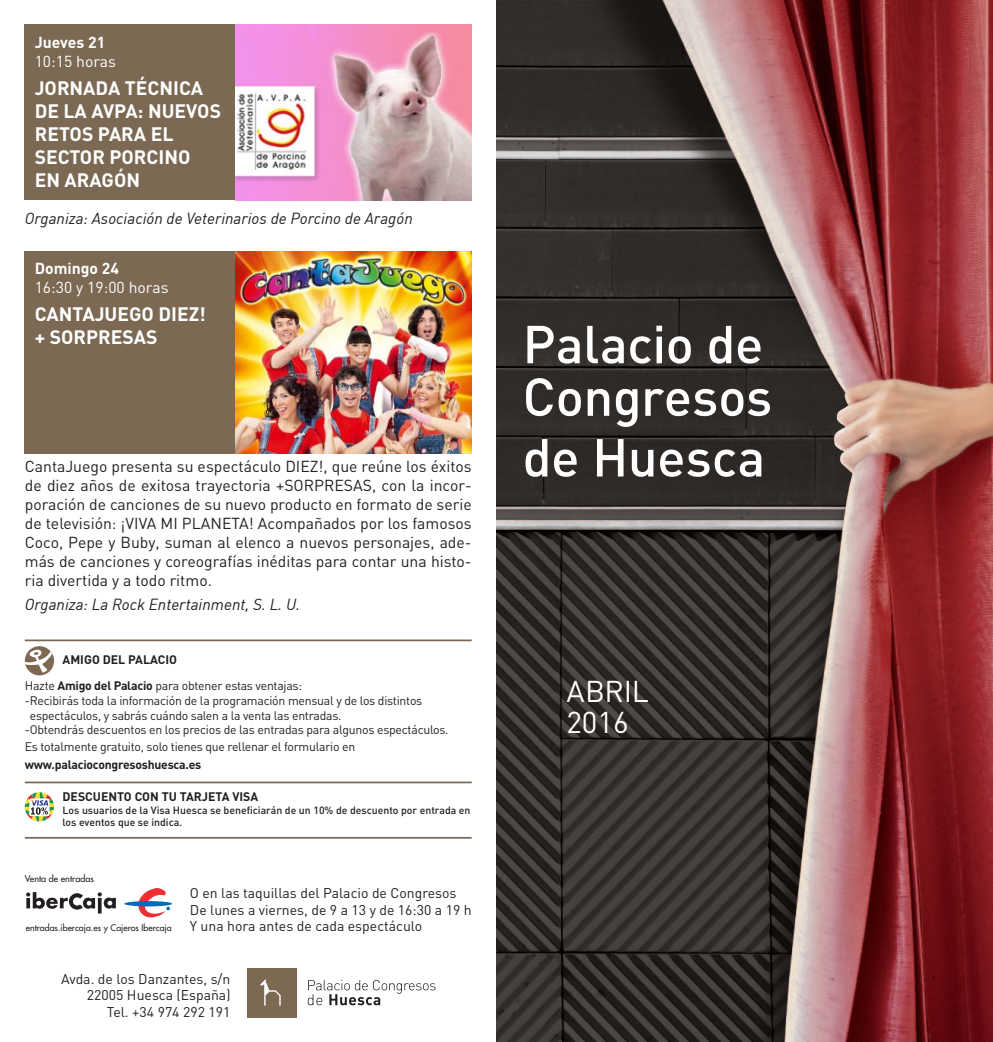
<style>
.page{position:relative;width:993px;height:1042px;background:#fff}
.page>*{position:absolute;margin:0;border:0;box-sizing:border-box;transform-origin:0 0}
.t1{font:500 52.5px/52.5px "DIN";letter-spacing:-.01em;color:#fff}
.t2{font:29.75px/31.5px "DIN";color:#fff}
.t3{font:700 19.25px/23.1px "DIN";color:#fff}
.t4{font:15.75px/18.9px "DIN";color:#231f20;text-align:justify}
.t5{font:italic 15.75px "DIN";color:#231f20}
.t6{font:15.75px "DIN";color:#fff}
.t7{font:700 15.75px "DIN";color:#fff}
.t8{font:14px/16.8px "DIN";color:#231f20;text-align:right}
.t9{font:12.25px "DIN";letter-spacing:-.02em;color:#231f20}
.t10{font:700 12.25px/25.9px "DIN";color:#231f20}
.t11{font:700 12.25px "DIN";letter-spacing:-.02em;color:#231f20}
.t12{font:500 10.5px/12.6px "DIN";color:#231f20}
.t13{font:500 9.1px "Futura Std";color:#231f20}
.t14{font:500 8.75px "Futura Std";color:#231f20}
.s1{font-weight:400}
</style>
<div class="page">
<img style="left:496px;top:0;width:496px;height:1042px">
<svg style="left:307px;top:980px;width:128px;height:25px"></svg>
<div style="left:248px;top:968px;width:49px;height:49px;background:#7c6954"></div>
<svg style="left:260px;top:979px;width:20px;height:26px"></svg>
<div style="left:124px;top:901px;width:48px;height:5px;background:#006bb6;border-radius:50%"></div>
<svg style="left:138px;top:888px;width:32px;height:29px"></svg>
<svg style="left:98px;top:909px;width:4px;height:4px"></svg>
<svg style="left:26px;top:892px;width:90px;height:17px"></svg>
<hr style="left:25px;top:639px;width:446px;height:2px;background:#7c6954">
<svg style="left:25px;top:646px;width:29px;height:29px"></svg>
<svg style="left:25px;top:649px;width:28px;height:23px"></svg>
<hr style="left:25px;top:781px;width:446px;height:2px;background:#7c6954">
<svg style="left:25px;top:792px;width:29px;height:29px"></svg>
<hr style="left:25px;top:837px;width:446px;height:1px;background:#7c6954">
<div style="left:25px;top:25px;width:211px;height:175px;background:#7c6954"></div>
<img style="left:236px;top:25px;width:235px;height:175px">
<div style="left:25px;top:251px;width:211px;height:202px;background:#7c6954"></div>
<img style="left:236px;top:251px;width:235px;height:202px">
<p class="t7" style="left:35px;top:32px;width:72px">Jueves 21</p>
<p class="t6" style="left:35px;top:51px;width:83px">10:15 horas</p>
<p class="t3" style="left:35px;top:75px;width:186px">JORNADA TÉCN ICA<br>DE LA AVPA: NU EVOS<br>RETOS PARA EL<br>SECTOR PORCINO<br>EN ARAGÓN</p>
<p class="t5" style="left:25px;top:208px;width:389px">Organiza: Asociación de Veterinarios de Porcino de Aragón</p>
<p class="t7" style="left:35px;top:258px;width:86px">Domingo 24</p>
<p class="t6" style="left:35px;top:277px;width:135px">16:30 y 19:00 horas</p>
<p class="t3" style="left:35px;top:302px;width:173px">CANTAJU EGO DIEZ! + SORPRESAS</p>
<p class="t4" style="left:25px;top:457px;width:448px">CantaJuego presenta su espectáculo DIEZ!, que reúne los éxitos de diez años de exitosa trayectoria +SORPRESAS, con la incor&shy;poración de canciones de su nuevo producto en formato de serie de televisión: ¡VIVA MI PLANETA! Acompañados por los famosos Coco, Pepe y Buby, suman al elenco a nuevos personajes, ade&shy;más de canciones y coreografías inéditas para contar una histo&shy;ria divertida y a todo ritmo.</p>
<p class="t5" style="left:25px;top:594px;width:277px">Organiza: La Rock Entertainment, S. L. U.</p>
<p class="t10" style="left:25px;top:646px;width:279px;text-indent:38px">AMIGO DEL PALACIO<br><span class="s1">Hazte</span> Amigo del Palacio <span class="s1">para obtener estas ventajas:</span></p>
<p class="t9" style="left:25px;top:693px;width:399px">-Recibirás toda la información de la programación mensual y de los distintos</p>
<p class="t9" style="left:30px;top:707px;width:313px">espectáculos, y sabrás cuándo salen a la venta las entradas.</p>
<p class="t9" style="left:25px;top:722px;width:425px">-Obtendrás descuentos en los precios de las entradas para algunos espectáculos.</p>
<p class="t9" style="left:25px;top:739px;width:332px">Es totalmente gratuito, solo tienes que rellenar el formulario en</p>
<p class="t11" style="left:25px;top:756px;width:178px">www.palaciocongresoshuesca.es</p>
<p class="t10" style="left:63px;top:783px;width:196px">Descuento co n tu tarjeta Visa</p>
<p class="t12" style="left:63px;top:803px;width:409px">Los usuarios de la Visa Huesca se beneficiarán de un 10% de descuento por entrada en los eventos que se indica.</p>
<p class="t13" style="left:25px;top:872px;width:70px">Venta de entradas</p>
<p class="t14" style="left:26px;top:922px;width:147px">entradas.ibercaja.es y Cajeros Ibercaja</p>
<p class="t8" style="left:190px;top:884px;width:283px;text-align:left">O en las taquillas del Palacio de Congresos<br>De lunes a viernes, de 9 a 13 y de 16:30 a 19 h<br>Y una hora antes de cada espectáculo</p>
<p class="t8" style="left:61px;top:970px;width:171px">Avda. de los Danzantes, s/n<br>22005 Huesca (España)<br>Tel. +34 974 292 191</p>
<h1 class="t1" style="left:522px;top:316px;width:251px">Palacio de<br>Congresos</h1>
<h1 class="t1" style="left:522px;top:429px;width:244px">de Huesca</h1>
<h2 class="t2" style="left:566px;top:674px;width:84px">ABRIL<br>2016</h2>
</div>
